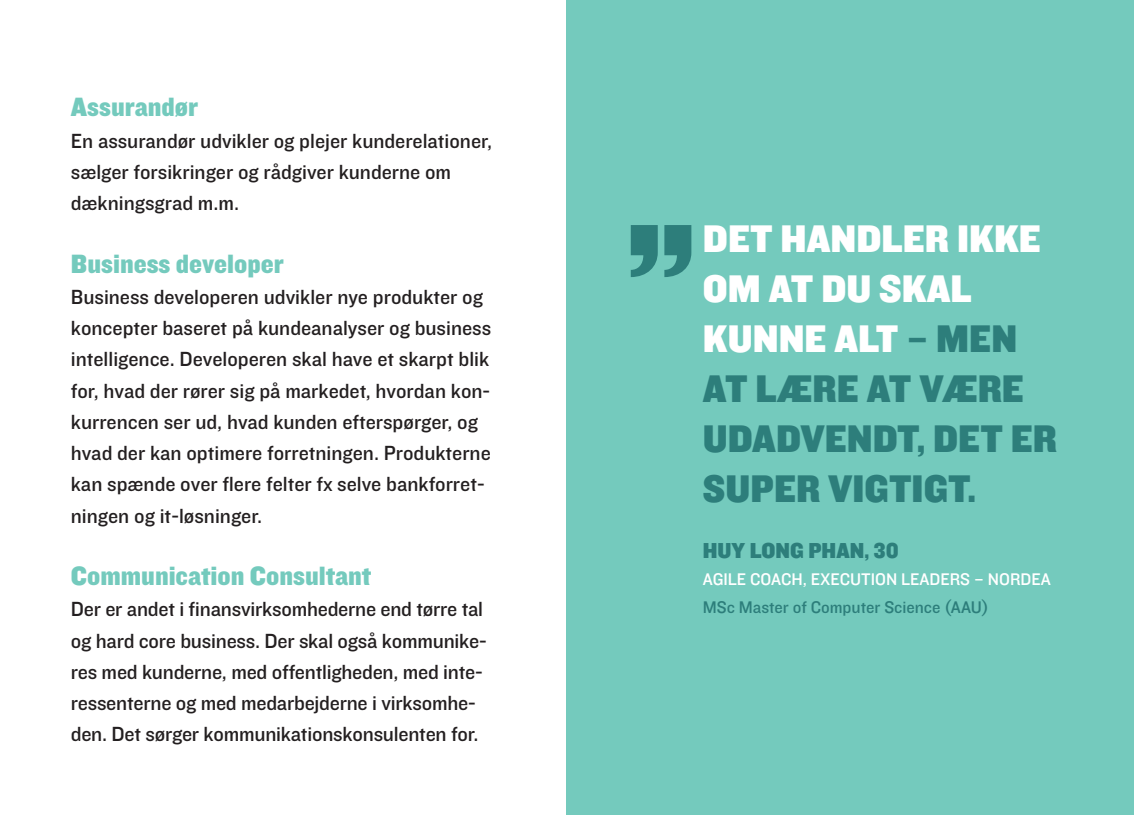
<style>
.page{position:relative;width:1134px;height:815px;background:#fff}
.page>*{position:absolute;margin:0;border:0;box-sizing:border-box;transform-origin:0 0}
.MR_2{font:40px/50px "Knockout 71 Full Middlewt";color:#2d7e7b}
.MR_bog{font:27.5px "Knockout 71 Full Middlewt";color:#74cabd}
.Bread{font:22.5px "Knockout 71 Full Middlewt";color:#2d7e7b}
.Bread-2{font:21.25px/31.2px "Knockout 31 Junior Middlewt";color:#231f20}
.Bread-3{font:17.5px "Knockout 31 Junior Middlewt";color:#fff}
.Bread-4{font:17.5px "Knockout 31 Junior Middlewt";color:#2d7e7b}
.s1{color:#fff}
</style>
<div class="page">
<div style="left:567px;top:0;width:567px;height:815px;background:#74cabd"></div>
<svg style="left:631px;top:225px;width:60px;height:52px"></svg>
<p class="MR_bog" style="left:71px;top:89px;width:129px">Assurandør</p>
<p class="Bread-2" style="left:71px;top:124px;width:423px">En assurandør udvikler og plejer kunderelationer, sælger forsikringer og rådgiver kunderne om dækningsgrad m.m.</p>
<p class="MR_bog" style="left:71px;top:245px;width:215px">Business developer</p>
<p class="Bread-2" style="left:71px;top:280px;width:422px">Business developeren udvikler nye produkter og koncepter baseret på kundeanalyser og business intelligence. Developeren skal have et skarpt blik for, hvad der rører sig på markedet, hvordan kon&shy;kurrencen ser ud, hvad kunden efterspørger, og hvad der kan optimere forretningen. Produkterne kan spænde over flere felter fx selve bankforret&shy;ningen og it-løsninger.</p>
<p class="MR_bog" style="left:71px;top:558px;width:302px">Communication Consultant</p>
<p class="Bread-2" style="left:71px;top:593px;width:417px">Der er andet i finansvirksomhederne end tørre tal og hard core business. Der skal også kommunike&shy;res med kunderne, med offentligheden, med inte&shy;ressenterne og med medarbejderne i virksomhe&shy;den. Det sørger kommunikationskonsulenten for.</p>
<p class="MR_2" style="left:703px;top:212px;width:356px"><span class="s1">DET HANDLER IKKE<br>OM AT DU SKAL<br>KUNNE ALT</span> – MEN<br>AT LÆRE AT VÆRE<br>UDADVENDT, DET ER<br>SUPER VIGTIGT.</p>
<p class="Bread" style="left:703px;top:535px;width:197px">HUY LONG PHAN, 30</p>
<p class="Bread-3" style="left:703px;top:568px;width:349px">AGILE COACH, EXECUTION LEADERS – NORDEA</p>
<p class="Bread-4" style="left:703px;top:595px;width:287px">MSc Master of Computer Science (AAU)</p>
</div>
